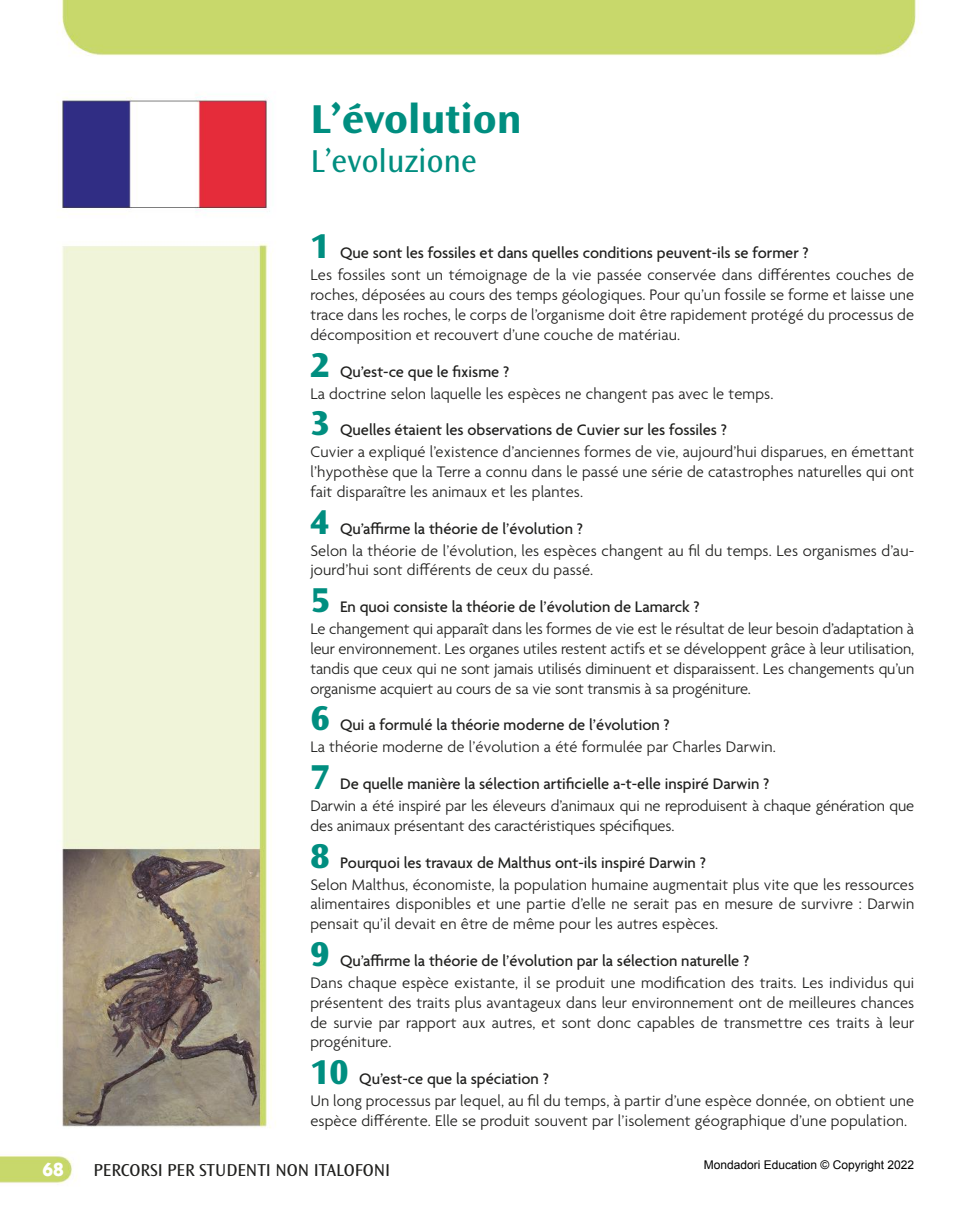
<style>
.page{position:relative;width:978px;height:1212px;background:#fff}
.page>*{position:absolute;margin:0;border:0;box-sizing:border-box;transform-origin:0 0}
.t1{font:700 semi-expanded 42px "Ocean Sans Std";color:#008e80}
.t2{font:33px "Ocean Sans Std";color:#008e80}
.t3{font:700 19.2px "ITC Kabel Std";color:#fff}
.t4{font:18px "Ocean Sans Std";color:#20201e}
.t5{font:300 16.5px/21.9px "Agenda";letter-spacing:.01em;color:#20201e}
.t6{font:12px "Arial";color:#000}
.s1{font-family:"Ocean Sans Std";font-weight:800;font-size:36px;color:#008e80}
.s2{font-weight:500}
</style>
<div class="page">
<img style="left:0;top:0;width:920px;height:1184px">
<h1 class="t1" style="left:310px;top:101px;width:213px">L’évolution</h1>
<h2 class="t2" style="left:310px;top:148px;width:168px">L’evoluzione</h2>
<p class="t5" style="left:310px;top:244px;width:605px"><span class="s1">1</span> <span class="s2">Que sont les fossiles et dans quelles conditions peuvent-ils se former ?<br></span>Les fossiles sont un témoignage de la vie passée conservée dans différentes couches de</p>
<p class="t5" style="left:310px;top:286px;width:605px;line-height:19.8px;text-align:justify">roches, déposées au cours des temps géologiques. Pour qu’un fossile se forme et laisse une trace dans les roches, le corps de l’organisme doit être rapidement protégé du processus de décomposition et recouvert d’une couche de matériau.</p>
<p class="t5" style="left:310px;top:362px;width:464px"><span class="s1">2</span> <span class="s2">Qu’est-ce que le fixisme ?<br></span>La doctrine selon laquelle les espèces ne changent pas avec le temps.</p>
<p class="t5" style="left:310px;top:420px;width:605px"><span class="s1">3</span> <span class="s2">Quelles étaient les observations de Cuvier sur les fossiles ?<br></span>Cuvier a expliqué l’existence d’anciennes formes de vie, aujourd’hui disparues, en émettant</p>
<p class="t5" style="left:310px;top:463px;width:605px;line-height:19.8px">l’hypothèse que la Terre a connu dans le passé une série de catastrophes naturelles qui ont fait disparaître les animaux et les plantes.</p>
<p class="t5" style="left:310px;top:519px;width:605px"><span class="s1">4</span> <span class="s2">Qu’affirme la théorie de l’évolution ?<br></span>Selon la théorie de l’évolution, les espèces changent au fil du temps. Les organismes d’au-</p>
<p class="t5" style="left:310px;top:560px;width:284px">jourd’hui sont différents de ceux du passé.</p>
<p class="t5" style="left:310px;top:597px;width:605px"><span class="s1">5</span> <span class="s2">En quoi consiste la théorie de l’évolution de Lamarck ?<br></span>Le changement qui apparaît dans les formes de vie est le résultat de leur besoin d’adaptation à</p>
<p class="t5" style="left:310px;top:640px;width:605px;line-height:19.8px;text-align:justify">leur environnement. Les organes utiles restent actifs et se développent grâce à leur utilisation, tandis que ceux qui ne sont jamais utilisés diminuent et disparaissent. Les changements qu’un organisme acquiert au cours de sa vie sont transmis à sa progéniture.</p>
<p class="t5" style="left:310px;top:715px;width:467px"><span class="s1">6</span> <span class="s2">Qui a formulé la théorie moderne de l’évolution ?<br></span>La théorie moderne de l’évolution a été formulée par Charles Darwin.</p>
<p class="t5" style="left:310px;top:774px;width:605px"><span class="s1">7</span> <span class="s2">De quelle manière la sélection artificielle a-t-elle inspiré Darwin ?<br></span>Darwin a été inspiré par les éleveurs d’animaux qui ne reproduisent à chaque génération que</p>
<p class="t5" style="left:310px;top:816px;width:366px">des animaux présentant des caractéristiques spécifiques.</p>
<p class="t5" style="left:310px;top:853px;width:605px"><span class="s1">8</span> <span class="s2">Pourquoi les travaux de Malthus ont-ils inspiré Darwin ?<br></span>Selon Malthus, économiste, la population humaine augmentait plus vite que les ressources</p>
<p class="t5" style="left:310px;top:895px;width:605px;line-height:19.8px">alimentaires disponibles et une partie d’elle ne serait pas en mesure de survivre : Darwin pensait qu’il devait en être de même pour les autres espèces.</p>
<p class="t5" style="left:310px;top:951px;width:605px"><span class="s1">9</span> <span class="s2">Qu’affirme la théorie de l’évolution par la sélection naturelle ?<br></span>Dans chaque espèce existante, il se produit une modification des traits. Les individus qui</p>
<p class="t5" style="left:310px;top:994px;width:605px;line-height:19.8px;text-align:justify">présentent des traits plus avantageux dans leur environnement ont de meilleures chances de survie par rapport aux autres, et sont donc capables de transmettre ces traits à leur progéniture.</p>
<p class="t5" style="left:310px;top:1069px;width:605px"><span class="s1">10</span> <span class="s2">Qu’est-ce que la spéciation ?<br></span>Un long processus par lequel, au fil du temps, à partir d’une espèce donnée, on obtient une</p>
<p class="t5" style="left:310px;top:1111px;width:598px">espèce différente. Elle se produit souvent par l’isolement géographique d’une population.</p>
<p class="t3" style="left:43px;top:1158px;width:23px">68</p>
<p class="t4" style="left:94px;top:1162px;width:298px">PERCORSI PER STUDENTI NON ITALOFONI</p>
<p class="t6" style="left:704px;top:1156px;width:212px">Mondadori Education © Copyright 2022</p>
</div>
